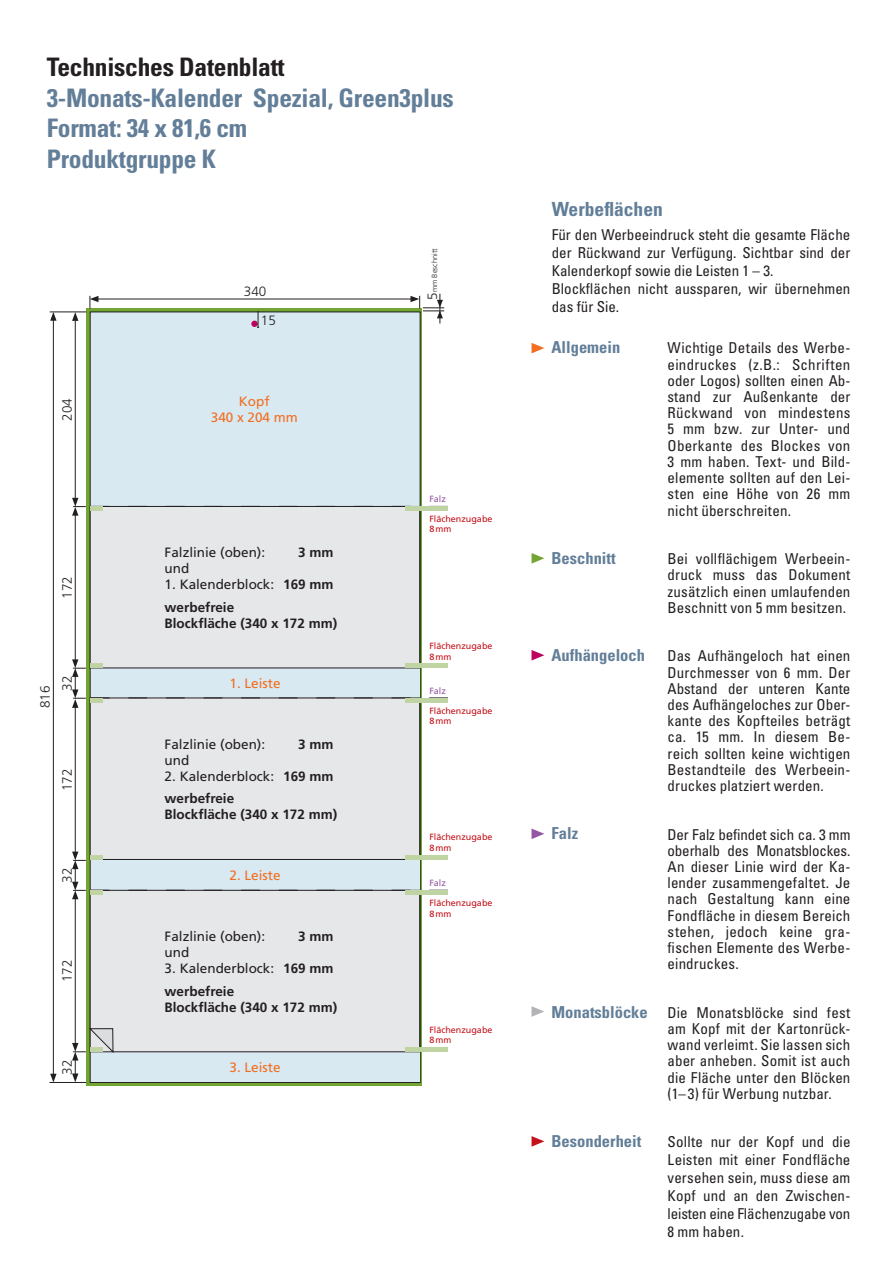
<style>
.page{position:relative;width:893px;height:1263px;background:#fff}
.page>*{position:absolute;margin:0;border:0;box-sizing:border-box;transform-origin:0 0}
.t1{font:700 condensed 25.5px "Univers";letter-spacing:-.01em;color:#627e98}
.t2{font:700 condensed 25.5px "Univers";letter-spacing:-.01em;color:#231f20}
.t3{font:700 condensed 19.5px "Univers";color:#627e98}
.t4{font:700 condensed 16.5px "Univers";color:#627e98}
.t5{font:condensed 15px/16.2px "Univers";letter-spacing:.005em;color:#231f20;text-align:justify}
.t6{font:13.5px "Frutiger";color:#231f20}
.t7{font:700 13.5px "Frutiger";color:#231f20}
.t8{font:13.5px "Frutiger";color:#f36e21}
.t9{font:300 13.5px "Frutiger";color:#231f20}
.t10{font:9px "Frutiger";color:#c4121a}
.t11{font:9px "Frutiger";color:#9455a2}
.t12{font:300 7.5px "Frutiger";color:#231f20}
.s1{font-weight:700}
.s2{font-size:13.5px}
</style>
<div class="page">
<svg style="left:531px;top:343px;width:13px;height:10px"></svg>
<svg style="left:531px;top:553px;width:13px;height:11px"></svg>
<svg style="left:531px;top:650px;width:13px;height:10px"></svg>
<svg style="left:531px;top:828px;width:13px;height:11px"></svg>
<svg style="left:531px;top:1006px;width:13px;height:11px"></svg>
<svg style="left:531px;top:1136px;width:13px;height:11px"></svg>
<svg style="left:86px;top:309px;width:336px;height:777px"></svg>
<div style="left:95px;top:319px;width:319px;height:179px;background:#d8e9f1"></div>
<div style="left:91px;top:1051px;width:328px;height:31px;background:#d8e9f1"></div>
<div style="left:90px;top:506px;width:330px;height:162px;background:#e6e7e9"></div>
<div style="left:90px;top:698px;width:330px;height:161px;background:#e6e7e9"></div>
<div style="left:90px;top:890px;width:330px;height:162px;background:#e6e7e9"></div>
<div style="left:251px;top:321px;width:7px;height:6px;background:#bd015f;border-radius:50%"></div>
<svg style="left:257px;top:311px;width:2px;height:17px"></svg>
<div style="left:405px;top:1047px;width:43px;height:5px;background:#c0d4a3"></div>
<hr style="left:75px;top:318px;width:1px;height:182px;background:#231f20">
<svg style="left:72px;top:313px;width:6px;height:8px"></svg>
<hr style="left:75px;top:513px;width:1px;height:149px;background:#231f20">
<svg style="left:72px;top:498px;width:376px;height:18px"></svg>
<hr style="left:75px;top:705px;width:1px;height:149px;background:#231f20">
<hr style="left:75px;top:897px;width:1px;height:148px;background:#231f20">
<svg style="left:72px;top:659px;width:376px;height:49px"></svg>
<svg style="left:72px;top:851px;width:376px;height:48px"></svg>
<svg style="left:72px;top:1028px;width:41px;height:54px"></svg>
<hr style="left:53px;top:318px;width:1px;height:758px;background:#231f20">
<svg style="left:50px;top:1074px;width:7px;height:8px"></svg>
<svg style="left:50px;top:313px;width:7px;height:8px"></svg>
<hr style="left:50px;top:312px;width:36px;height:1px;background:#231f20">
<hr style="left:49px;top:1082px;width:37px;height:1px;background:#231f20">
<hr style="left:96px;top:299px;width:317px;height:1px;background:#231f20">
<svg style="left:90px;top:296px;width:8px;height:13px"></svg>
<svg style="left:410px;top:294px;width:34px;height:29px"></svg>
<p class="t2" style="left:47px;top:51px;width:239px">Technisches Datenblatt</p>
<p class="t1" style="left:47px;top:82px;width:409px">3-Monats-Kalender Spezial, Green3plus</p>
<p class="t1" style="left:47px;top:113px;width:202px">Format: 34 x 81,6 cm</p>
<p class="t1" style="left:47px;top:143px;width:171px">Produktgruppe K</p>
<p class="t9" style="left:59px;top:421px;width:24px;rotate:-90deg">204</p>
<p class="t9" style="left:59px;top:599px;width:24px;rotate:-90deg">172</p>
<p class="t9" style="left:38px;top:708px;width:24px;rotate:-90deg">816</p>
<p class="t9" style="left:59px;top:691px;width:17px;rotate:-90deg">32</p>
<p class="t9" style="left:59px;top:791px;width:24px;rotate:-90deg">172</p>
<p class="t9" style="left:59px;top:883px;width:17px;rotate:-90deg">32</p>
<p class="t9" style="left:59px;top:982px;width:24px;rotate:-90deg">172</p>
<p class="t9" style="left:59px;top:1074px;width:17px;rotate:-90deg">32</p>
<p class="t9" style="left:244px;top:283px;width:24px">340</p>
<p class="t9" style="left:261px;top:313px;width:17px">15</p>
<p class="t8" style="left:239px;top:393px;width:32px">Kopf</p>
<p class="t8" style="left:211px;top:409px;width:89px">340 x 204 mm</p>
<p class="t6" style="left:165px;top:544px;width:102px">Falzlinie (oben):</p>
<p class="t7" style="left:298px;top:544px;width:37px">3 mm</p>
<p class="t6" style="left:165px;top:561px;width:26px">und</p>
<p class="t6" style="left:165px;top:577px;width:170px">1. Kalenderblock: <span class="s1">169 mm</span></p>
<p class="t7" style="left:165px;top:599px;width:71px">werbefreie</p>
<p class="t7" style="left:165px;top:615px;width:174px">Blockfläche (340 x 172 mm)</p>
<p class="t8" style="left:229px;top:675px;width:53px">1. Leiste</p>
<p class="t6" style="left:165px;top:736px;width:102px">Falzlinie (oben):</p>
<p class="t7" style="left:298px;top:736px;width:37px">3 mm</p>
<p class="t6" style="left:165px;top:752px;width:26px">und</p>
<p class="t6" style="left:165px;top:768px;width:170px">2. Kalenderblock: <span class="s1">169 mm</span></p>
<p class="t7" style="left:165px;top:790px;width:71px">werbefreie</p>
<p class="t7" style="left:165px;top:807px;width:174px">Blockfläche (340 x 172 mm)</p>
<p class="t8" style="left:229px;top:867px;width:53px">2. Leiste</p>
<p class="t6" style="left:165px;top:928px;width:102px">Falzlinie (oben):</p>
<p class="t7" style="left:298px;top:928px;width:37px">3 mm</p>
<p class="t6" style="left:165px;top:944px;width:26px">und</p>
<p class="t6" style="left:165px;top:961px;width:170px">3. Kalenderblock: <span class="s1">169 mm</span></p>
<p class="t7" style="left:165px;top:983px;width:71px">werbefreie</p>
<p class="t7" style="left:165px;top:999px;width:174px">Blockfläche (340 x 172 mm)</p>
<p class="t8" style="left:229px;top:1059px;width:53px">3. Leiste</p>
<p class="t12" style="left:430px;top:300px;width:53px;rotate:-90deg"><span class="s2">5</span>mm Beschnitt</p>
<p class="t11" style="left:429px;top:493px;width:18px">Falz</p>
<p class="t10" style="left:429px;top:513px;width:65px">Flächenzugabe</p>
<p class="t10" style="left:429px;top:524px;width:24px">8mm</p>
<p class="t10" style="left:429px;top:641px;width:65px">Flächenzugabe</p>
<p class="t10" style="left:429px;top:652px;width:24px">8mm</p>
<p class="t11" style="left:429px;top:686px;width:18px">Falz</p>
<p class="t10" style="left:429px;top:705px;width:65px">Flächenzugabe</p>
<p class="t10" style="left:429px;top:716px;width:24px">8mm</p>
<p class="t10" style="left:429px;top:832px;width:65px">Flächenzugabe</p>
<p class="t10" style="left:429px;top:843px;width:24px">8mm</p>
<p class="t11" style="left:429px;top:878px;width:18px">Falz</p>
<p class="t10" style="left:429px;top:897px;width:65px">Flächenzugabe</p>
<p class="t10" style="left:429px;top:908px;width:24px">8mm</p>
<p class="t10" style="left:429px;top:1024px;width:65px">Flächenzugabe</p>
<p class="t10" style="left:429px;top:1035px;width:24px">8mm</p>
<p class="t3" style="left:552px;top:197px;width:113px">Werbeflächen</p>
<p class="t5" style="left:552px;top:225px;width:300px;line-height:18px">Für den Werbeeindruck steht die gesamte Fläche der Rückwand zur Verfügung. Sichtbar sind der Kalenderkopf sowie die Leisten 1 – 3.</p>
<p class="t5" style="left:552px;top:279px;width:300px;line-height:18px">Blockflächen nicht aussparen, wir übernehmen das für Sie.</p>
<p class="t5" style="left:668px;top:340px;width:184px">Wichtige Details des Werbe&shy;eindruckes (z.B.: Schriften oder Logos) sollten einen Ab&shy;stand zur Außenkante der Rückwand von mindestens 5 mm bzw. zur Unter- und Oberkante des Blockes von 3 mm haben. Text- und Bild&shy;elemente sollten auf den Lei&shy;sten eine Höhe von 26 mm nicht überschreiten.</p>
<p class="t5" style="left:668px;top:550px;width:184px">Bei vollflächigem Werbeein&shy;druck muss das Dokument zusätzlich einen umlaufenden Beschnitt von 5 mm besitzen.</p>
<p class="t5" style="left:668px;top:647px;width:184px">Das Aufhängeloch hat einen Durchmesser von 6 mm. Der Abstand der unteren Kante des Aufhängeloches zur Ober&shy;kante des Kopfteiles beträgt ca. 15 mm. In diesem Be&shy;reich sollten keine wichtigen Bestandteile des Werbeein&shy;druckes platziert werden.</p>
<p class="t5" style="left:668px;top:826px;width:184px">Der Falz befindet sich ca. 3 mm oberhalb des Monatsblockes.<br>An dieser Linie wird der Ka&shy;lender zusammengefaltet. Je nach Gestaltung kann eine Fondfläche in diesem Bereich stehen, jedoch keine gra&shy;fischen Elemente des Werbe&shy;eindruckes.</p>
<p class="t5" style="left:668px;top:1004px;width:184px">Die Monatsblöcke sind fest am Kopf mit der Kartonrück&shy;wand verleimt. Sie lassen sich aber anheben. Somit ist auch die Fläche unter den Blöcken (1– 3) für Werbung nutzbar.</p>
<p class="t5" style="left:668px;top:1133px;width:184px;line-height:18px">Sollte nur der Kopf und die Leisten mit einer Fondfläche versehen sein, muss diese am Kopf und an den Zwischen&shy;leisten eine Flächenzugabe von 8 mm haben.</p>
<p class="t4" style="left:551px;top:337px;width:70px">Allgemein</p>
<p class="t4" style="left:551px;top:548px;width:66px">Beschnitt</p>
<p class="t4" style="left:551px;top:645px;width:95px">Aufhängeloch</p>
<p class="t4" style="left:551px;top:823px;width:28px">Falz</p>
<p class="t4" style="left:551px;top:1002px;width:98px">Monatsblöcke</p>
<p class="t4" style="left:551px;top:1131px;width:91px">Besonderheit</p>
</div>
